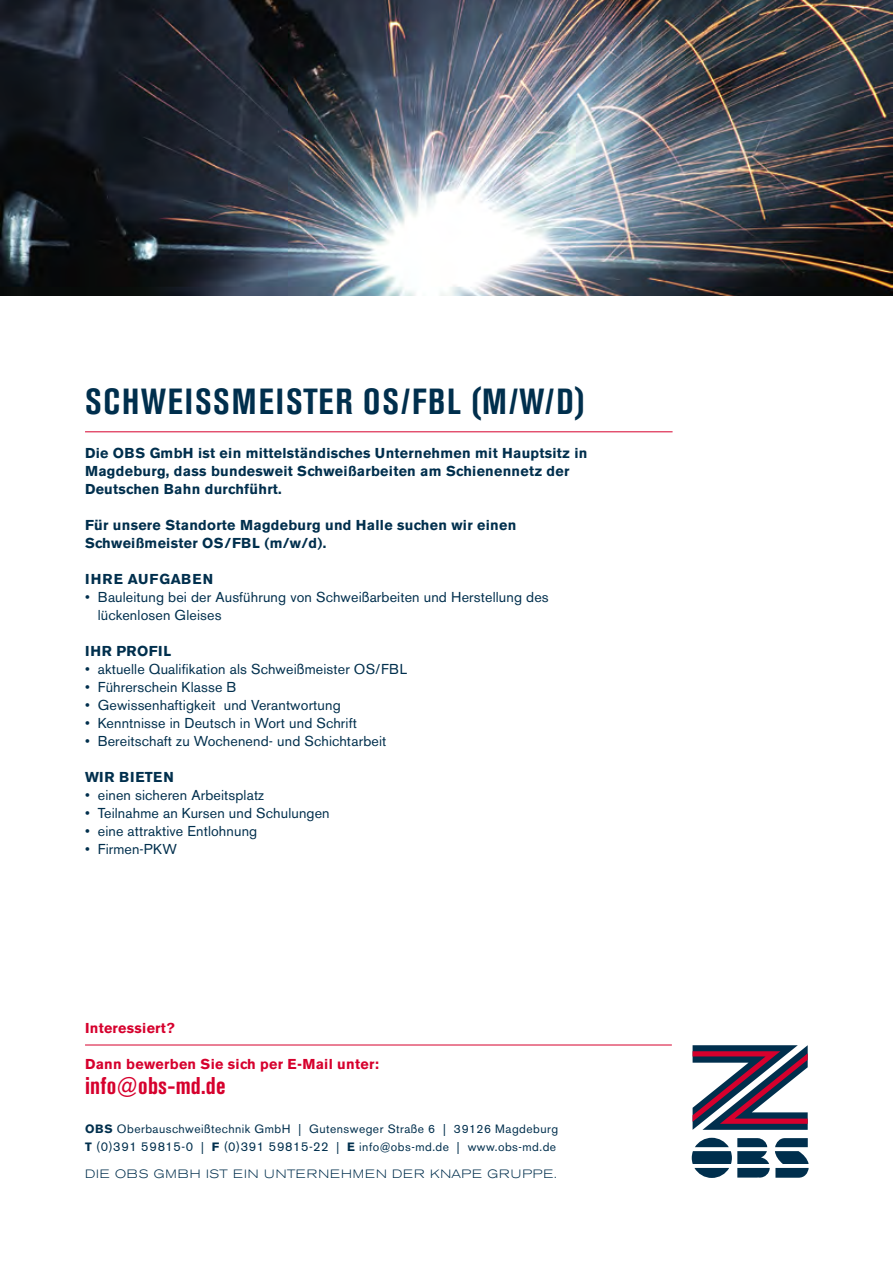
<style>
.page{position:relative;width:893px;height:1263px;background:#fff}
.page>*{position:absolute;margin:0;border:0;box-sizing:border-box;transform-origin:0 0}
.t1{font:700 condensed 36px "Akzidenz Grotesk BE";letter-spacing:.055em;color:#002f4d}
.t2{font:700 condensed 24px "Akzidenz Grotesk BE";letter-spacing:.01em;color:#d6002d}
.t3{font:14.25px/18px "Akzidenz Grotesk BE";letter-spacing:.01em;color:#002f4d}
.t4{font:700 14.25px/18px "Akzidenz Grotesk BE";letter-spacing:.02em;color:#002f4d}
.t5{font:700 14.25px "Akzidenz Grotesk BE";letter-spacing:.02em;color:#d6002d}
.t6{font:700 14.25px "Akzidenz Grotesk BE";letter-spacing:.08em;color:#002f4d}
.t7{font:700 14.25px "Akzidenz Grotesk BE";letter-spacing:.04em;color:#002f4d}
.t8{font:700 14.25px "Akzidenz Grotesk BE";letter-spacing:.06em;color:#002f4d}
.t9{font:12px/18px "Akzidenz Grotesk BE";letter-spacing:.04em;color:#002f4d}
.t10{font:300 expanded 12px "Akzidenz Grotesk BE";letter-spacing:.08em;color:#002f4d}
.s1{font-weight:700}
.s2{font-size:12.75px}
</style>
<div class="page">
<hr style="left:85px;top:431px;width:588px;height:1px;background:#d6002d">
<img style="left:0;top:0;width:893px;height:296px">
<svg style="left:692px;top:1138px;width:117px;height:40px"></svg>
<svg style="left:693px;top:1045px;width:115px;height:85px"></svg>
<hr style="left:85px;top:1044px;width:587px;height:1px;background:#d6002d">
<h1 class="t1" style="left:85px;top:380px;width:501px">SCHWEISSMEISTER OS/FBL (M/W/D)</h1>
<p class="t4" style="left:85px;top:444px;width:504px">Die OBS GmbH ist ein mittelständisches Unternehmen mit Hauptsitz in<br>Magdeburg, dass bundesweit Schweißarbeiten am Schienennetz der<br>Deutschen Bahn durchführt.</p>
<p class="t4" style="left:85px;top:516px;width:433px">Für unsere Standorte Magdeburg und Halle suchen wir einen<br>Schweißmeister OS/FBL (m/w/d).</p>
<p class="t6" style="left:85px;top:570px;width:130px">IHRE AUFGABEN</p>
<p class="t3" style="left:98px;top:588px;width:452px;text-indent:-13px">• Bauleitung bei der Ausführung von Schweißarbeiten und Herstellung des lückenlosen Gleises</p>
<p class="t7" style="left:85px;top:642px;width:88px">IHR PROFIL</p>
<p class="t3" style="left:85px;top:660px;width:324px">• aktuelle Qualifikation als Schweißmeister OS/FBL</p>
<p class="t3" style="left:85px;top:678px;width:153px">• Führerschein Klasse B</p>
<p class="t3" style="left:85px;top:696px;width:257px">• Gewissenhaftigkeit und Verantwortung</p>
<p class="t3" style="left:85px;top:714px;width:273px">• Kenntnisse in Deutsch in Wort und Schrift</p>
<p class="t3" style="left:85px;top:732px;width:303px">• Bereitschaft zu Wochenend- und Schichtarbeit</p>
<p class="t8" style="left:85px;top:768px;width:90px">WIR BIETEN</p>
<p class="t3" style="left:85px;top:786px;width:181px">• einen sicheren Arbeitsplatz</p>
<p class="t3" style="left:85px;top:804px;width:246px">• Teilnahme an Kursen und Schulungen</p>
<p class="t3" style="left:85px;top:822px;width:174px">• eine attraktive Entlohnung</p>
<p class="t3" style="left:85px;top:840px;width:93px">• Firmen-PKW</p>
<p class="t5" style="left:85px;top:1020px;width:91px">Interessiert?</p>
<p class="t5" style="left:85px;top:1056px;width:295px">Dann bewerben Sie sich per E-Mail unter:</p>
<h2 class="t2" style="left:85px;top:1072px;width:142px">info@obs-md.de</h2>
<p class="t9" style="left:85px;top:1120px;width:475px"><span class="s1">OBS</span> Oberbauschweißtechnik GmbH | Gutensweger Straße 6 | 39126 Magdeburg<br><span class="s1">T</span> <span class="s2">(0)391 59815-0</span> | <span class="s1">F</span> <span class="s2">(0)391 59815-22</span> | <span class="s1">E</span> info@obs-md.de | www.obs-md.de</p>
<p class="t10" style="left:85px;top:1167px;width:474px">DIE OBS GMBH IST EIN UNTERNEHMEN DER KNAPE GRUPPE.</p>
</div>
